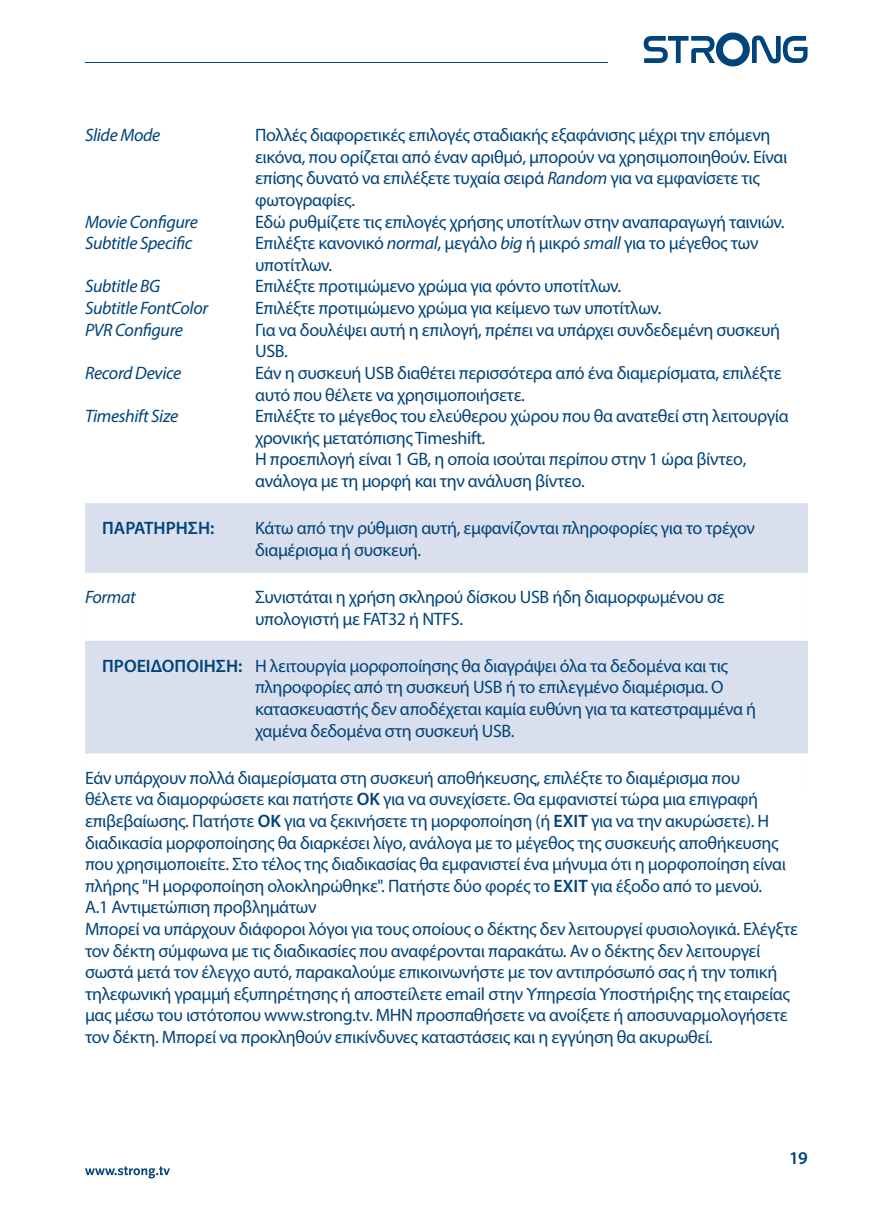
<style>
.page{position:relative;width:893px;height:1217px;background:#fff}
.page>*{position:absolute;margin:0;border:0;box-sizing:border-box;transform-origin:0 0}
.t1{font:18px/21.6px "Myriad Pro";letter-spacing:-.02em;color:#00447b}
.t2{font:italic 18px "Myriad Pro";letter-spacing:-.02em;color:#00447b}
.t3{font:600 18px "Myriad Pro";color:#00447b}
.s1{font-style:italic}
.s2{font-weight:600}
</style>
<div class="page">
<div style="left:85px;top:503px;width:723px;height:150px;background:#d9dfec"></div>
<div style="left:85px;top:572px;width:723px;height:105px;background:#fff"></div>
<div style="left:85px;top:640px;width:723px;height:150px;background:#d9dfec"></div>
<div style="left:85px;top:753px;width:723px;height:105px;background:#fff"></div>
<svg style="left:85px;top:1166px;width:85px;height:12px"></svg>
<hr style="left:85px;top:62px;width:523px;height:1px;background:#00447b">
<svg style="left:644px;top:33px;width:164px;height:33px"></svg>
<p class="t2" style="left:85px;top:124px;width:77px">Slide Mode</p>
<p class="t1" style="left:255px;top:124px;width:534px">Πολλές διαφορετικές επιλογές σταδιακής εξαφάνισης μέχρι την επόμενη εικόνα, που ορίζεται από έναν αριθμό, μπορούν να χρησιμοποιηθούν. Είναι επίσης δυνατό να επιλέξετε τυχαία σειρά <span class="s1">Random</span> για να εμφανίσετε τις φωτογραφίες.</p>
<p class="t2" style="left:85px;top:210px;width:114px">Movie Configure</p>
<p class="t1" style="left:255px;top:210px;width:531px">Εδώ ρυθμίζετε τις επιλογές χρήσης υποτίτλων στην αναπαραγωγή ταινιών.</p>
<p class="t2" style="left:85px;top:232px;width:109px">Subtitle Specific</p>
<p class="t1" style="left:255px;top:232px;width:505px">Επιλέξτε κανονικό <span class="s1">normal</span>, μεγάλο <span class="s1">big</span> ή μικρό <span class="s1">small</span> για το μέγεθος των υποτίτλων.</p>
<p class="t2" style="left:85px;top:275px;width:77px">Subtitle BG</p>
<p class="t1" style="left:255px;top:275px;width:368px">Επιλέξτε προτιμώμενο χρώμα για φόντο υποτίτλων.</p>
<p class="t2" style="left:85px;top:297px;width:125px">Subtitle FontColor</p>
<p class="t1" style="left:255px;top:297px;width:408px">Επιλέξτε προτιμώμενο χρώμα για κείμενο των υποτίτλων.</p>
<p class="t2" style="left:85px;top:318px;width:100px">PVR Configure</p>
<p class="t1" style="left:255px;top:318px;width:527px">Για να δουλέψει αυτή η επιλογή, πρέπει να υπάρχει συνδεδεμένη συσκευή<br>USB.</p>
<p class="t2" style="left:85px;top:362px;width:98px">Record Device</p>
<p class="t1" style="left:255px;top:362px;width:528px">Εάν η συσκευή USB διαθέτει περισσότερα από ένα διαμερίσματα, επιλέξτε αυτό που θέλετε να χρησιμοποιήσετε.</p>
<p class="t2" style="left:85px;top:405px;width:95px">Timeshift Size</p>
<p class="t1" style="left:255px;top:405px;width:535px">Επιλέξτε το μέγεθος του ελεύθερου χώρου που θα ανατεθεί στη λειτουργία χρονικής μετατόπισης Timeshift.<br>Η προεπιλογή είναι 1 GB, η οποία ισούται περίπου στην 1 ώρα βίντεο, ανάλογα με τη μορφή και την ανάλυση βίντεο.</p>
<p class="t3" style="left:102px;top:516px;width:114px">ΠΑΡΑΤΉΡΗΣΗ:</p>
<p class="t1" style="left:255px;top:517px;width:501px">Κάτω από την ρύθμιση αυτή, εμφανίζονται πληροφορίες για το τρέχον διαμέρισμα ή συσκευή.</p>
<p class="t2" style="left:85px;top:585px;width:52px">Format</p>
<p class="t1" style="left:255px;top:585px;width:471px">Συνιστάται η χρήση σκληρού δίσκου USB ήδη διαμορφωμένου σε υπολογιστή με FAT32 ή NTFS.</p>
<p class="t1" style="left:255px;top:654px;width:503px;text-indent:-153px"><span class="s2">ΠΡΟΕΙ ΔΟΠΟΊΗ ΣΗ:</span> Η λειτουργία μορφοποίησης θα διαγράψει όλα τα δεδομένα και τις πληροφορίες από τη συσκευή USB ή το επιλεγμένο διαμέρισμα. Ο κατασκευαστής δεν αποδέχεται καμία ευθύνη για τα κατεστραμμένα ή χαμένα δεδομένα στη συσκευή USB.</p>
<p class="t1" style="left:85px;top:766px;width:714px">Εάν υπάρχουν πολλά διαμερίσματα στη συσκευή αποθήκευσης, επιλέξτε το διαμέρισμα που<br>θέλετε να διαμορφώσετε και πατήστε <span class="s2">OK</span> για να συνεχίσετε. Θα εμφανιστεί τώρα μια επιγραφή επιβεβαίωσης. Πατήστε <span class="s2">OK</span> για να ξεκινήσετε τη μορφοποίηση (ή <span class="s2">EXIT</span> για να την ακυρώσετε). Η διαδικασία μορφοποίησης θα διαρκέσει λίγο, ανάλογα με το μέγεθος της συσκευής αποθήκευσης που χρησιμοποιείτε. Στο τέλος της διαδικασίας θα εμφανιστεί ένα μήνυμα ότι η μορφοποίηση είναι πλήρης "Η μορφοποίηση ολοκληρώθηκε". Πατήστε δύο φορές το <span class="s2">EXIT</span> για έξοδο από το μενού.<br>Α.1 Αντιμετώπιση προβλημάτων<br>Μπορεί να υπάρχουν διάφοροι λόγοι για τους οποίους ο δέκτης δεν λειτουργεί φυσιολογικά. Ελέγξτε τον δέκτη σύμφωνα με τις διαδικασίες που αναφέρονται παρακάτω. Αν ο δέκτης δεν λειτουργεί σωστά μετά τον έλεγχο αυτό, παρακαλούμε επικοινωνήστε με τον αντιπρόσωπό σας ή την τοπική τηλεφωνική γραμμή εξυπηρέτησης ή αποστείλετε email στην Υπηρεσία Υποστήριξης της εταιρείας μας μέσω του ιστότοπου www.strong.tv. ΜΗΝ προσπαθήσετε να ανοίξετε ή αποσυναρμολογήσετε τον δέκτη. Μπορεί να προκληθούν επικίνδυνες καταστάσεις και η εγγύηση θα ακυρωθεί.</p>
<p class="t3" style="left:789px;top:1146px;width:20px">19</p>
</div>
